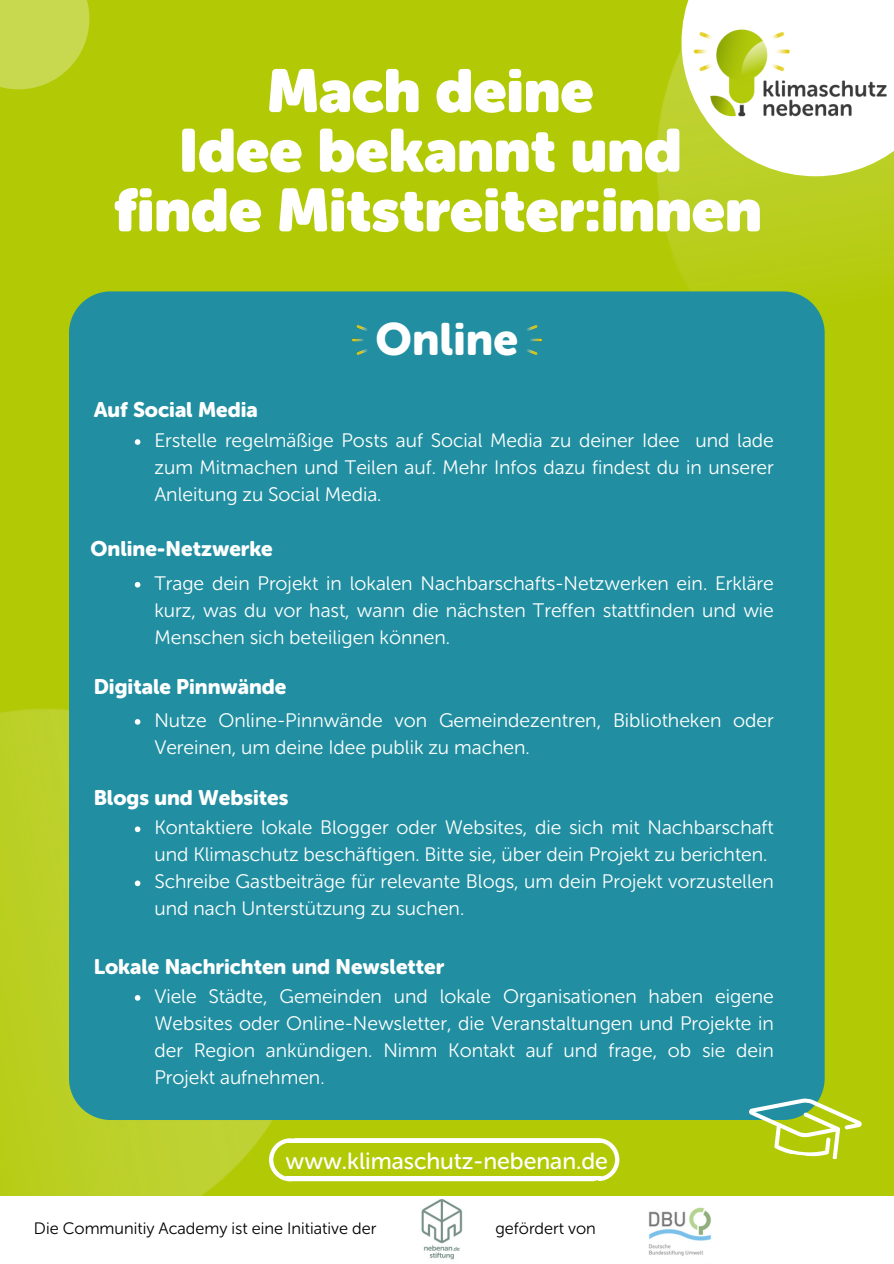
<style>
.page{position:relative;width:894px;height:1264px;background:#fff}
.page>*{position:absolute;margin:0;border:0;box-sizing:border-box;transform-origin:0 0}
.t1{font:60px/59.7px "Museo Sans Rounded";color:#fff;text-align:center}
.t2{font:45px "Museo Sans Rounded 900";color:#fff}
.t3{font:23.4px "Museo Sans Rounded 500";color:#fff}
.t4{font:21px "Museo Sans Rounded 900";color:#fff}
.t5{font:19.5px/27px "Museo Sans Rounded 300";color:#fff;text-align:justify}
.t6{font:16.5px "Museo Sans Rounded 300";color:#000}
</style>
<div class="page">
<div style="left:0;top:0;width:893px;height:1263px;background:#b2ca06"></div>
<img style="left:0;top:709px;width:399px;height:487px">
<div style="left:0;top:1196px;width:893px;height:67px;background:#fff"></div>
<img style="left:656px;top:50px;width:237px;height:463px">
<div style="left:69px;top:291px;width:755px;height:828px;background:#218fa1"></div>
<svg style="left:681px;top:0;width:212px;height:176px;background:#ecf2c4"></svg>
<img style="left:685px;top:18px;width:208px;height:108px">
<svg style="left:0;top:0;width:89px;height:89px;background:#c5d746"></svg>
<img style="left:525px;top:325px;width:16px;height:29px">
<svg style="left:135px;top:995px;width:5px;height:5px"></svg>
<svg style="left:269px;top:1138px;width:349px;height:43px"></svg>
<svg style="left:744px;top:1091px;width:118px;height:68px"></svg>
<img style="left:352px;top:325px;width:16px;height:29px">
<svg style="left:135px;top:439px;width:5px;height:6px"></svg>
<svg style="left:135px;top:582px;width:5px;height:5px"></svg>
<svg style="left:135px;top:719px;width:5px;height:5px"></svg>
<svg style="left:135px;top:826px;width:5px;height:6px"></svg>
<svg style="left:135px;top:880px;width:5px;height:6px"></svg>
<img style="left:421px;top:1199px;width:42px;height:61px">
<img style="left:648px;top:1207px;width:63px;height:49px">
<p class="t1" style="left:114px;top:62px;width:649px">Mach deine<br>Idee bekannt und finde Mitstreiter:innen</p>
<p class="t4" style="left:94px;top:397px;width:166px">Auf Social Media</p>
<p class="t2" style="left:375px;top:312px;width:144px">Online</p>
<h4 class="t5" style="left:154px;top:427px;width:620px">Erstelle regelmäßige Posts auf Social Media zu deiner Idee und lade zum Mitmachen und Teilen auf. Mehr Infos dazu findest du in unserer Anleitung zu Social Media.</h4>
<h4 class="t4" style="left:90px;top:536px;width:184px">Online-Netzwerke</h4>
<p class="t5" style="left:154px;top:569px;width:620px">Trage dein Projekt in lokalen Nachbarschafts-Netzwerken ein. Erkläre kurz, was du vor hast, wann die nächsten Treffen stattfinden und wie Menschen sich beteiligen können.</p>
<p class="t4" style="left:94px;top:674px;width:194px">Digitale Pinnwände</p>
<p class="t5" style="left:154px;top:706px;width:620px">Nutze Online-Pinnwände von Gemeindezentren, Bibliotheken oder<br>Vereinen, um deine Idee publik zu machen.</p>
<h4 class="t4" style="left:94px;top:785px;width:196px">Blogs und Websites</h4>
<h4 class="t5" style="left:154px;top:814px;width:620px">Kontaktiere lokale Blogger oder Websites, die sich mit Nachbarschaft und Klimaschutz beschäftigen. Bitte sie, über dein Projekt zu berichten.</h4>
<p class="t5" style="left:154px;top:868px;width:620px">Schreibe Gastbeiträge für relevante Blogs, um dein Projekt vorzustellen und nach Unterstützung zu suchen.</p>
<p class="t4" style="left:94px;top:954px;width:352px">Lokale Nachrichten und Newsletter</p>
<p class="t5" style="left:154px;top:982px;width:620px">Viele Städte, Gemeinden und lokale Organisationen haben eigene Websites oder Online-Newsletter, die Veranstaltungen und Projekte in der Region ankündigen. Nimm Kontakt auf und frage, ob sie dein Projekt aufnehmen.</p>
<h2 class="t3" style="left:285px;top:1147px;width:324px">www.klimaschutz-nebenan.de</h2>
<p class="t6" style="left:34px;top:1217px;width:344px">Die Communitiy Academy ist eine Initiative der</p>
<p class="t6" style="left:495px;top:1217px;width:102px">gefördert von</p>
</div>
